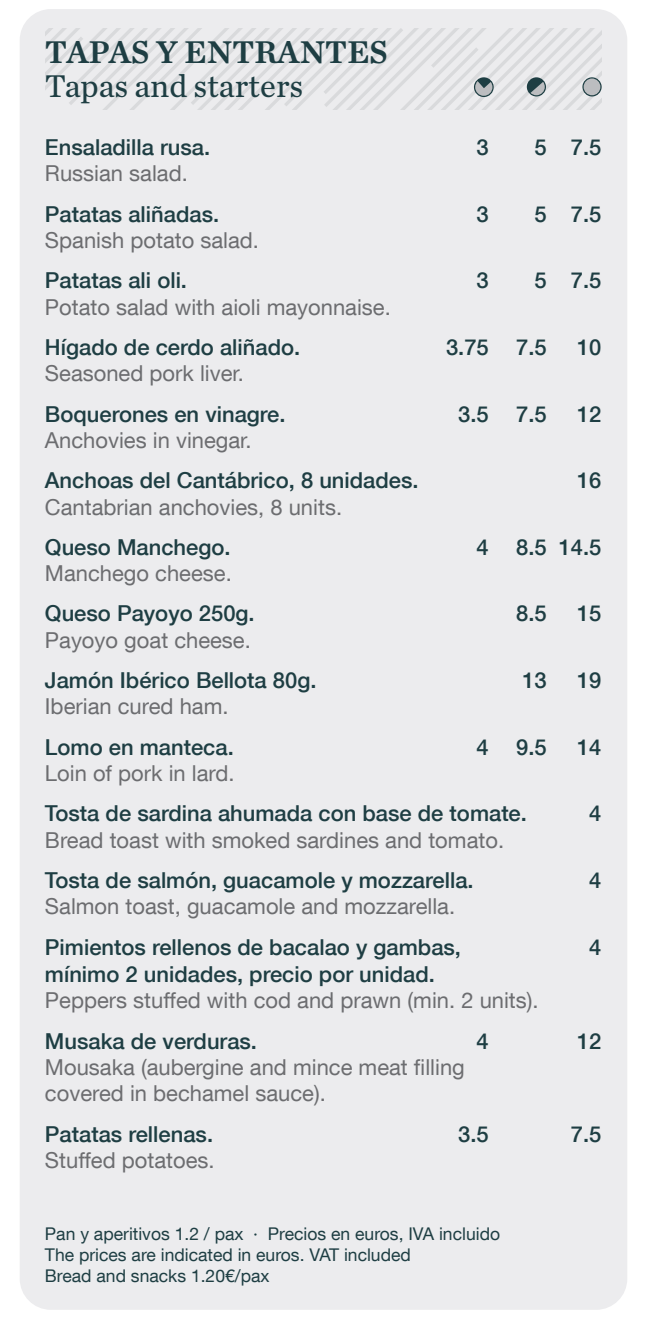
<style>
.page{position:relative;width:647px;height:1325px;background:#fff}
.page>*{position:absolute;margin:0;border:0;box-sizing:border-box;transform-origin:0 0}
.t1{font:32.88px "Chronicle Text G2";color:#1e3e43}
.t2{font:32.88px "Chronicle Text G2 Semi";color:#1e3e43}
.t3{font:500 22px "Helvetica Neue LT Com";color:#1e3e43}
.t4{font:22px/26.4px "Helvetica Neue LT Com";color:#6c6d70}
.t5{font:17.5px/21px "Helvetica Neue LT Com";color:#1e3e43}
</style>
<div class="page">
<div style="left:20px;top:9px;width:607px;height:1300px;background:#ececee;border-radius:31px"></div>
<svg style="left:46px;top:28px;width:555px;height:81px"></svg>
<h1 class="t2" style="left:45px;top:26px;width:344px">TAPAS Y ENTRANTES</h1>
<h1 class="t1" style="left:45px;top:61px;width:260px">Tapas and starters</h1>
<p class="t3" style="left:45px;top:134px;width:167px">Ensaladilla rusa.</p>
<p class="t3" style="left:476px;top:134px;width:14px">3</p>
<p class="t3" style="left:534px;top:134px;width:68px">5 7.5</p>
<p class="t4" style="left:45px;top:160px;width:144px">Russian salad.</p>
<p class="t3" style="left:45px;top:200px;width:176px">Patatas aliñadas.</p>
<p class="t3" style="left:476px;top:200px;width:14px">3</p>
<p class="t3" style="left:534px;top:200px;width:68px">5 7.5</p>
<p class="t4" style="left:45px;top:226px;width:215px">Spanish potato salad.</p>
<p class="t3" style="left:45px;top:267px;width:143px">Patatas ali oli.</p>
<p class="t3" style="left:476px;top:267px;width:14px">3</p>
<p class="t3" style="left:534px;top:267px;width:68px">5 7.5</p>
<p class="t4" style="left:45px;top:293px;width:347px">Potato salad with aioli mayonnaise.</p>
<p class="t3" style="left:45px;top:334px;width:256px">Hígado de cerdo aliñado.</p>
<p class="t3" style="left:446px;top:334px;width:102px">3.75 7.5</p>
<p class="t3" style="left:576px;top:334px;width:26px">10</p>
<p class="t4" style="left:45px;top:359px;width:200px">Seasoned pork liver.</p>
<p class="t3" style="left:45px;top:400px;width:242px">Boquerones en vinagre.</p>
<p class="t3" style="left:458px;top:400px;width:90px">3.5 7.5</p>
<p class="t3" style="left:576px;top:400px;width:26px">12</p>
<p class="t4" style="left:45px;top:426px;width:208px">Anchovies in vinegar.</p>
<p class="t3" style="left:45px;top:467px;width:375px">Anchoas del Cantábrico, 8 unidades.</p>
<p class="t3" style="left:576px;top:467px;width:26px">16</p>
<p class="t4" style="left:45px;top:493px;width:298px">Cantabrian anchovies, 8 units.</p>
<p class="t3" style="left:45px;top:533px;width:187px">Queso Manchego.</p>
<p class="t3" style="left:476px;top:533px;width:126px">4 8.5 14.5</p>
<p class="t4" style="left:45px;top:559px;width:188px">Manchego cheese.</p>
<p class="t3" style="left:45px;top:600px;width:211px">Queso Payoyo 250g.</p>
<p class="t3" style="left:516px;top:600px;width:32px">8.5</p>
<p class="t3" style="left:576px;top:600px;width:26px">15</p>
<p class="t4" style="left:45px;top:626px;width:207px">Payoyo goat cheese.</p>
<p class="t3" style="left:45px;top:666px;width:273px">Jamón Ibérico Bellota 80g.</p>
<p class="t3" style="left:522px;top:666px;width:26px">13</p>
<p class="t3" style="left:576px;top:666px;width:26px">19</p>
<p class="t4" style="left:45px;top:692px;width:185px">Iberian cured ham.</p>
<p class="t3" style="left:45px;top:733px;width:190px">Lomo en manteca.</p>
<p class="t3" style="left:476px;top:733px;width:72px">4 9.5</p>
<p class="t3" style="left:576px;top:733px;width:26px">14</p>
<p class="t4" style="left:45px;top:759px;width:191px">Loin of pork in lard.</p>
<p class="t3" style="left:45px;top:800px;width:483px">Tosta de sardina ahumada con base de tomate.</p>
<p class="t3" style="left:589px;top:800px;width:14px">4</p>
<p class="t4" style="left:45px;top:825px;width:460px">Bread toast with smoked sardines and tomato.</p>
<p class="t3" style="left:45px;top:866px;width:430px">Tosta de salmón, guacamole y mozzarella.</p>
<p class="t3" style="left:589px;top:866px;width:14px">4</p>
<p class="t4" style="left:45px;top:892px;width:411px">Salmon toast, guacamole and mozzarella.</p>
<p class="t3" style="left:45px;top:933px;width:417px">Pimientos rellenos de bacalao y gambas,</p>
<p class="t3" style="left:589px;top:933px;width:14px">4</p>
<p class="t3" style="left:45px;top:960px;width:391px">mínimo 2 unidades, precio por unidad.</p>
<p class="t4" style="left:45px;top:986px;width:495px">Peppers stuffed with cod and prawn (min. 2 units).</p>
<p class="t3" style="left:45px;top:1027px;width:213px">Musaka de verduras.</p>
<p class="t3" style="left:476px;top:1027px;width:14px">4</p>
<p class="t3" style="left:576px;top:1027px;width:26px">12</p>
<p class="t4" style="left:45px;top:1053px;width:421px">Mousaka (aubergine and mince meat filling covered in bechamel sauce).</p>
<p class="t3" style="left:45px;top:1120px;width:169px">Patatas rellenas.</p>
<p class="t3" style="left:458px;top:1120px;width:32px">3.5</p>
<p class="t3" style="left:570px;top:1120px;width:32px">7.5</p>
<p class="t4" style="left:45px;top:1146px;width:171px">Stuffed potatoes.</p>
<p class="t5" style="left:45px;top:1222px;width:456px">Pan y aperitivos 1.2 / pax · Precios en euros, IVA incluido<br>The prices are indicated in euros. VAT included<br>Bread and snacks 1.20€/pax</p>
</div>
